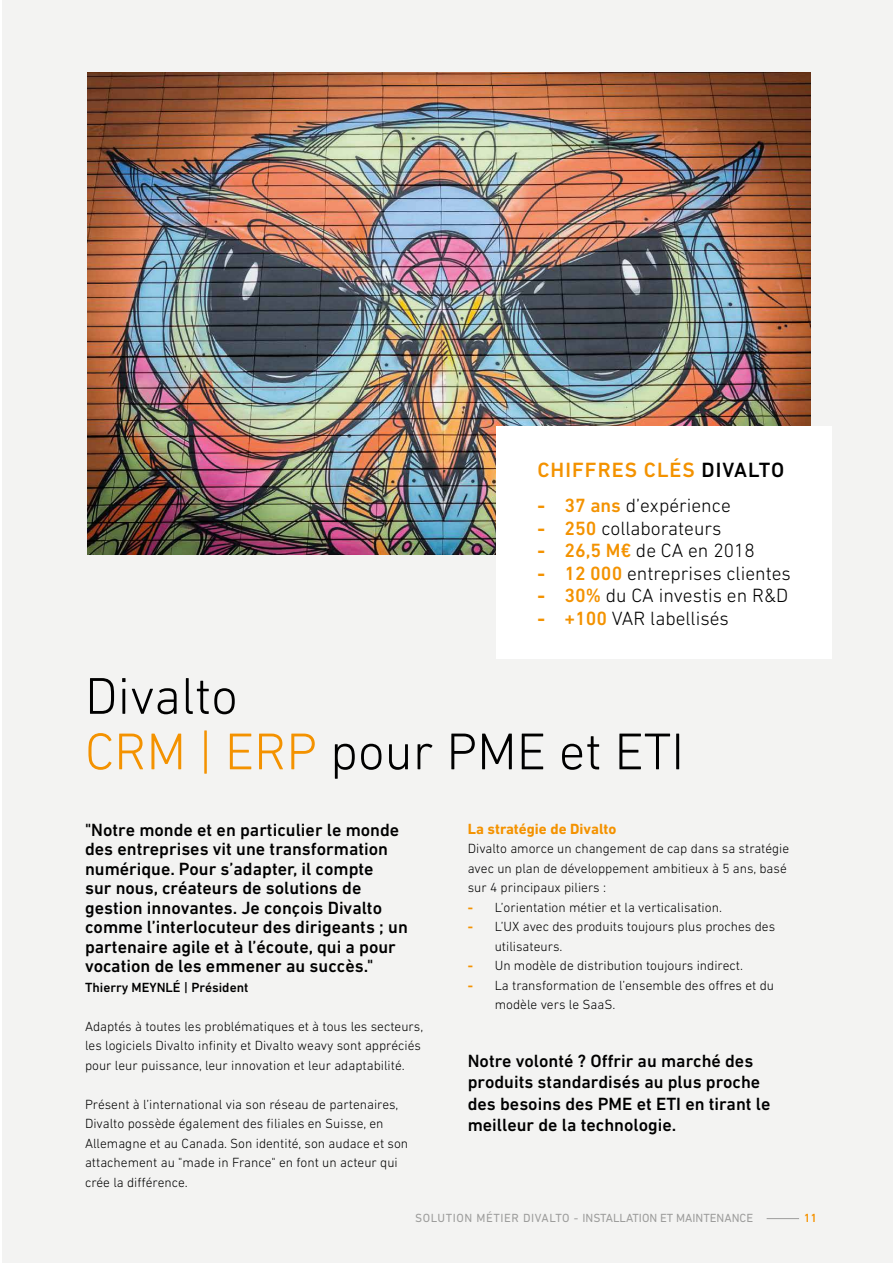
<style>
.page{position:relative;width:893px;height:1263px;background:#fff}
.page>*{position:absolute;margin:0;border:0;box-sizing:border-box;transform-origin:0 0}
.t1{font:300 52.5px/55.5px "DIN Next LT Pro";color:#000}
.t2{font:500 21px "DIN Next LT Pro";letter-spacing:.05em;color:#f39200}
.t3{font:300 19.5px "DIN Next LT Pro";color:#000}
.t4{font:500 18px/19.5px "DIN Next LT Pro";color:#000}
.t5{font:700 15px "DIN Next LT Pro";color:#f39200}
.t6{font:300 13.5px/19.5px "DIN Next LT Pro";color:#000}
.t7{font:500 13.5px "DIN Next LT Pro";color:#000}
.t8{font:12px "DIN Next LT Pro";color:#9d9d9c}
.t9{font:500 12px "DIN Next LT Pro";color:#f39200}
.s1{color:#000}
.s2{font-weight:700;color:#f39200}
.s3{font-weight:500;color:#f39200}
.s4{color:#f39200}
</style>
<div class="page">
<div style="left:2px;top:0;width:891px;height:1263px;background:#f3f3f2"></div>
<hr style="left:767px;top:1218px;width:32px;height:1px;background:#9d9d9c">
<img style="left:87px;top:73px;width:723px;height:482px">
<div style="left:497px;top:426px;width:335px;height:233px;background:#fff"></div>
<h2 class="t2" style="left:537px;top:457px;width:248px">CHIFFRES CLÉS <span class="s1">DIVALTO</span></h2>
<h3 class="t3" style="left:537px;top:494px;width:195px"><span class="s2">-</span> <span class="s3">37 ans</span> d’expérience</h3>
<h3 class="t3" style="left:537px;top:517px;width:186px"><span class="s2">-</span> <span class="s3">250</span> collaborateurs</h3>
<h3 class="t3" style="left:537px;top:539px;width:219px"><span class="s2">-</span> <span class="s3">26,5 M€</span> de CA en 2018</h3>
<h3 class="t3" style="left:537px;top:562px;width:255px"><span class="s2">-</span> <span class="s3">12 000</span> entreprises clientes</h3>
<h3 class="t3" style="left:537px;top:584px;width:252px"><span class="s2">-</span> <span class="s3">30%</span> du CA investis en R&amp;D</h3>
<h3 class="t3" style="left:537px;top:607px;width:193px"><span class="s2">-</span> <span class="s3">+100</span> VAR labellisés</h3>
<h1 class="t1" style="left:85px;top:668px;width:601px">Divalto<br><span class="s4">CRM | ERP</span> pour PME et ETI</h1>
<p class="t4" style="left:85px;top:820px;width:324px">"Notre monde et en particulier le monde des entreprises vit une transformation numérique. Pour s’adapter, il compte<br>sur nous, créateurs de solutions de gestion innovantes. Je conçois Divalto comme l’interlocuteur des dirigeants ; un partenaire agile et à l’écoute, qui a pour vocation de les emmener au succès."</p>
<p class="t7" style="left:85px;top:979px;width:165px">Thierry MEYNLÉ | Président</p>
<p class="t6" style="left:85px;top:1016px;width:340px">Adaptés à toutes les problématiques et à tous les secteurs, les logiciels Divalto infinity et Divalto weavy sont appréciés pour leur puissance, leur innovation et leur adaptabilité.</p>
<p class="t6" style="left:85px;top:1094px;width:325px">Présent à l’international via son réseau de partenaires, Divalto possède également des filiales en Suisse, en Allemagne et au Canada. Son identité, son audace et son attachement au "made in France" en font un acteur qui crée la différence.</p>
<p class="t5" style="left:468px;top:820px;width:150px">La stratégie de Divalto</p>
<p class="t6" style="left:468px;top:839px;width:323px">Divalto amorce un changement de cap dans sa stratégie avec un plan de développement ambitieux à 5 ans, basé sur 4 principaux piliers :</p>
<p class="t6" style="left:468px;top:897px;width:256px"><span class="s2">-</span> L’orientation métier et la verticalisation.</p>
<p class="t6" style="left:495px;top:917px;width:282px;text-indent:-27px"><span class="s2">-</span> L’UX avec des produits toujours plus proches des utilisateurs.</p>
<p class="t6" style="left:468px;top:956px;width:277px"><span class="s2">-</span> Un modèle de distribution toujours indirect.</p>
<p class="t6" style="left:495px;top:975px;width:281px;text-indent:-27px"><span class="s2">-</span> La transformation de l’ensemble des offres et du modèle vers le SaaS.</p>
<h3 class="t4" style="left:468px;top:1049px;width:304px;line-height:21.6px">Notre volonté ? Offrir au marché des produits standardisés au plus proche des besoins des PME et ETI en tirant le meilleur de la technologie.</h3>
<p class="t8" style="left:415px;top:1211px;width:339px">SOLUTION MÉTIER DIVALTO - INSTALLATION ET MAINTENANCE</p>
<p class="t9" style="left:804px;top:1210px;width:15px">11</p>
</div>
